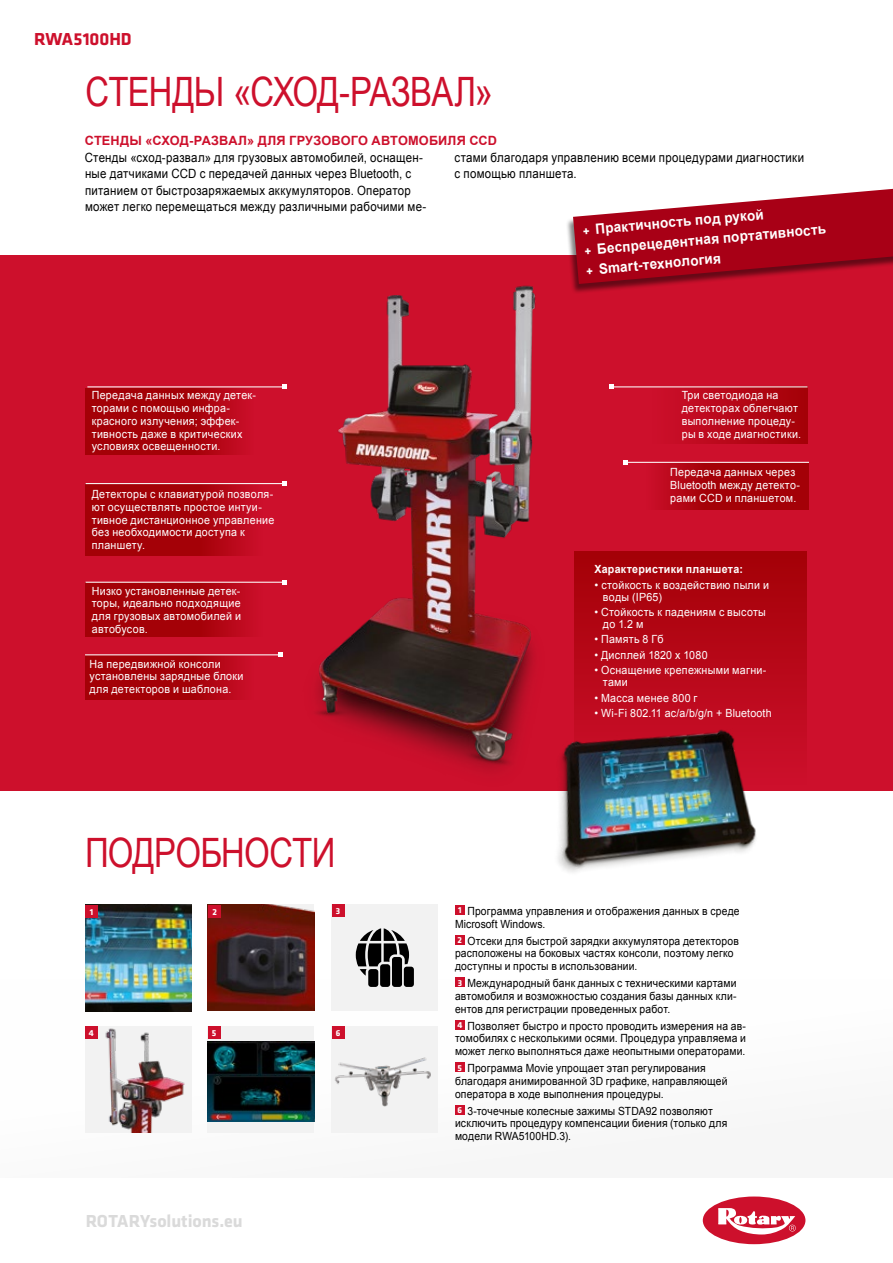
<style>
.page{position:relative;width:893px;height:1263px;background:#fff}
.page>*{position:absolute;margin:0;border:0;box-sizing:border-box;transform-origin:0 0}
.t1{font:40.5px "Arial Narrow";letter-spacing:-.015em;color:#cd102c}
.t2{font:700 18px "Klavika";letter-spacing:-.005em;color:#dadada}
.t3{font:700 18px "Klavika";letter-spacing:-.005em;color:#cd102c}
.t4{font:700 14.25px/20px "Arial";color:#fff;scale:.95 1}
.t5{font:12.75px/16.5px "Arial";letter-spacing:.02em;color:#000;scale:.9 1}
.t6{font:700 12.75px "Arial";letter-spacing:.01em;color:#cd102c}
.t7{font:11.25px/12.8px "Arial";letter-spacing:.015em;color:#000;scale:.92 1}
.t8{font:11.25px/12.8px "Arial";letter-spacing:.025em;color:#fff;scale:.95 1}
.t9{font:11.25px/12px "Arial";letter-spacing:.025em;color:#fff}
.t10{font:700 11.25px "Arial";letter-spacing:.025em;color:#fff;scale:.95 1}
.t11{font:700 9px "Klavika";color:#fff}
.s1{font-family:"Klavika"}
.s2{font-family:"Klavika";font-weight:700;font-size:9px;color:#fff}
</style>
<div class="page">
<div style="left:0;top:979px;width:893px;height:199px;background:#f6f6f6"></div>
<svg style="left:702px;top:1196px;width:104px;height:49px"></svg>
<div style="left:0;top:255px;width:893px;height:536px;background:#cd102c"></div>
<div style="left:332px;top:904px;width:106px;height:107px;background:#f2f2f2"></div>
<div style="left:208px;top:1026px;width:106px;height:107px;background:#f2f2f2"></div>
<img style="left:208px;top:1042px;width:106px;height:79px">
<img style="left:105px;top:1028px;width:80px;height:105px">
<img style="left:85px;top:905px;width:106px;height:106px">
<img style="left:208px;top:904px;width:106px;height:107px">
<div style="left:208px;top:905px;width:13px;height:13px;background:#cd102c"></div>
<div style="left:85px;top:1026px;width:13px;height:13px;background:#cd102c"></div>
<div style="left:85px;top:905px;width:13px;height:13px;background:#cd102c"></div>
<div style="left:332px;top:904px;width:12px;height:13px;background:#cd102c"></div>
<div style="left:332px;top:1026px;width:106px;height:107px;background:#f2f2f2"></div>
<img style="left:335px;top:1057px;width:96px;height:50px">
<div style="left:208px;top:1026px;width:13px;height:13px;background:#cd102c"></div>
<div style="left:332px;top:1026px;width:12px;height:13px;background:#cd102c"></div>
<svg style="left:356px;top:928px;width:53px;height:48px"></svg>
<div style="left:404px;top:967px;width:10px;height:20px;background:#000;border-radius:3px"></div>
<div style="left:392px;top:957px;width:10px;height:30px;background:#000;border-radius:3px"></div>
<div style="left:380px;top:964px;width:10px;height:23px;background:#000;border-radius:3px"></div>
<div style="left:368px;top:969px;width:10px;height:18px;background:#000;border-radius:3px"></div>
<img style="left:558px;top:788px;width:198px;height:84px">
<div style="left:566px;top:187px;width:327px;height:107px;background:#000;opacity:.5"></div>
<svg style="left:573px;top:189px;width:320px;height:95px"></svg>
<div style="left:623px;top:463px;width:186px;height:47px;background:linear-gradient(to right,#c70e27,#980000)"></div>
<hr style="left:626px;top:462px;width:183px;height:1px;background:#fff">
<svg style="left:624px;top:460px;width:4px;height:4px"></svg>
<div style="left:649px;top:386px;width:158px;height:58px;background:linear-gradient(to right,#ce102c,#a40107)"></div>
<hr style="left:611px;top:386px;width:196px;height:1px;background:#fff">
<svg style="left:609px;top:385px;width:4px;height:4px"></svg>
<svg style="left:603px;top:552px;width:204px;height:236px"></svg>
<div style="left:455px;top:905px;width:10px;height:10px;background:#cd102c"></div>
<div style="left:455px;top:935px;width:10px;height:9px;background:#cd102c"></div>
<div style="left:455px;top:977px;width:10px;height:10px;background:#cd102c"></div>
<div style="left:455px;top:1020px;width:10px;height:9px;background:#cd102c"></div>
<div style="left:455px;top:1062px;width:10px;height:10px;background:#cd102c"></div>
<div style="left:455px;top:1105px;width:10px;height:9px;background:#cd102c"></div>
<svg style="left:85px;top:655px;width:159px;height:45px;background:#aa050e"></svg>
<hr style="left:85px;top:654px;width:196px;height:1px;background:#fff">
<svg style="left:86px;top:484px;width:158px;height:72px;background:#a8020b"></svg>
<hr style="left:86px;top:483px;width:199px;height:1px;background:#fff">
<svg style="left:86px;top:583px;width:158px;height:54px;background:#a8020a"></svg>
<hr style="left:86px;top:582px;width:199px;height:1px;background:#fff">
<svg style="left:86px;top:388px;width:153px;height:67px;background:#a8020b"></svg>
<hr style="left:87px;top:386px;width:198px;height:1px;background:#fff">
<img style="left:244px;top:255px;width:359px;height:538px">
<h2 class="t3" style="left:34px;top:30px;width:99px">RWA5100HD</h2>
<h1 class="t1" style="left:86px;top:62px;width:409px">CТЕНДЫ «СХОД-РАЗВАЛ»</h1>
<p class="t6" style="left:85px;top:132px;width:414px">СТЕНДЫ «СХОД-РАЗВАЛ» ДЛЯ ГРУЗОВОГО АВТОМОБИЛЯ CCD</p>
<p class="t5" style="left:85px;top:149px;width:381px">Стенды «сход-развал» для грузовых автомобилей, оснащен&shy;ные датчиками CCD с передачей данных через Bluetooth, с питанием от быстрозаряжаемых аккумуляторов. Оператор может легко перемещаться между различными рабочими ме-</p>
<p class="t5" style="left:455px;top:149px;width:390px">стами благодаря управлению всеми процедурами диагностики с помощью планшета.</p>
<p class="t4" style="left:582px;top:220px;width:257px;rotate:-5deg"><span class="s1">+</span> Практичность под рукой<br><span class="s1">+</span> Беспрецедентная портативность <span class="s1">+</span> Smart-технология</p>
<p class="t8" style="left:92px;top:389px;width:174px">Передача данных между детек&shy;торами с помощью инфра&shy;красного излучения; эффек&shy;тивность даже в критических условиях освещенности.</p>
<p class="t8" style="left:92px;top:488px;width:194px">Детекторы с клавиатурой позволя&shy;ют осуществлять простое интуи&shy;тивное дистанционное управление без необходимости доступа к планшету.</p>
<p class="t8" style="left:92px;top:584px;width:159px;text-align:justify">Низко установленные детек&shy;торы, идеально подходящие для грузовых автомобилей и автобусов.</p>
<p class="t8" style="left:90px;top:657px;width:164px">На передвижной консоли установлены зарядные блоки для детекторов и шаблона.</p>
<h1 class="t1" style="left:85px;top:823px;width:252px">ПОДРОБНОСТИ</h1>
<p class="t11" style="left:90px;top:907px;width:5px">1</p>
<p class="t11" style="left:336px;top:906px;width:6px">3</p>
<p class="t11" style="left:212px;top:907px;width:6px">2</p>
<p class="t11" style="left:89px;top:1028px;width:7px">4</p>
<p class="t11" style="left:212px;top:1028px;width:6px">5</p>
<p class="t11" style="left:336px;top:1028px;width:6px">6</p>
<h2 class="t2" style="left:86px;top:1211px;width:159px">ROTARYsolutions.eu</h2>
<p class="t8" style="left:682px;top:389px;width:127px">Три светодиода на детекторах облегчают выполнение процеду&shy;ры в ходе диагностики.</p>
<p class="t8" style="left:670px;top:466px;width:138px">Передача данных через<br>Bluetooth между детекто&shy;рами CCD и планшетом.</p>
<p class="t10" style="left:594px;top:562px;width:158px">Характеристики планшета:</p>
<p class="t9" style="left:603px;top:579px;width:168px;text-indent:-9px">• стойкость к воздействию пыли и воды (IP65)</p>
<p class="t8" style="left:603px;top:606px;width:173px;line-height:12px;text-indent:-9px">• Стойкость к падениям с высоты до 1.2 м</p>
<p class="t8" style="left:594px;top:633px;width:74px">• Память 8 Гб</p>
<p class="t8" style="left:594px;top:649px;width:121px">• Дисплей 1820 x 1080</p>
<p class="t8" style="left:603px;top:664px;width:174px;line-height:12px;text-indent:-8px">• Оснащение крепежными магни&shy;тами</p>
<p class="t8" style="left:594px;top:691px;width:110px">• Масса менее 800 г</p>
<p class="t8" style="left:594px;top:707px;width:188px">• Wi-Fi 802.11 ac/a/b/g/n + Bluetooth</p>
<p class="t7" style="left:455px;top:904px;width:311px"><span class="s2">1</span> Программа управления и отображения данных в среде<br>Microsoft Windows.</p>
<p class="t7" style="left:455px;top:934px;width:310px"><span class="s2">2</span> Отсеки для быстрой зарядки аккумулятора детекторов расположены на боковых частях консоли, поэтому легко доступны и просты в использовании.</p>
<p class="t7" style="left:455px;top:977px;width:308px;text-align:justify"><span class="s2">3</span> Международный банк данных с техническими картами автомобиля и возможностью создания базы данных кли&shy;ентов для регистрации проведенных работ.</p>
<p class="t7" style="left:455px;top:1019px;width:318px;text-align:justify"><span class="s2">4</span> Позволяет быстро и просто проводить измерения на ав&shy;томобилях с несколькими осями. Процедура управляема и может легко выполняться даже неопытными операторами.</p>
<p class="t7" style="left:455px;top:1062px;width:298px"><span class="s2">5</span> Программа Movie упрощает этап регулирования благодаря анимированной 3D графике, направляющей оператора в ходе выполнения процедуры.</p>
<p class="t7" style="left:455px;top:1104px;width:297px"><span class="s2">6</span> 3-точечные колесные зажимы STDA92 позволяют исключить процедуру компенсации биения (только для модели RWA5100HD.3).</p>
</div>
